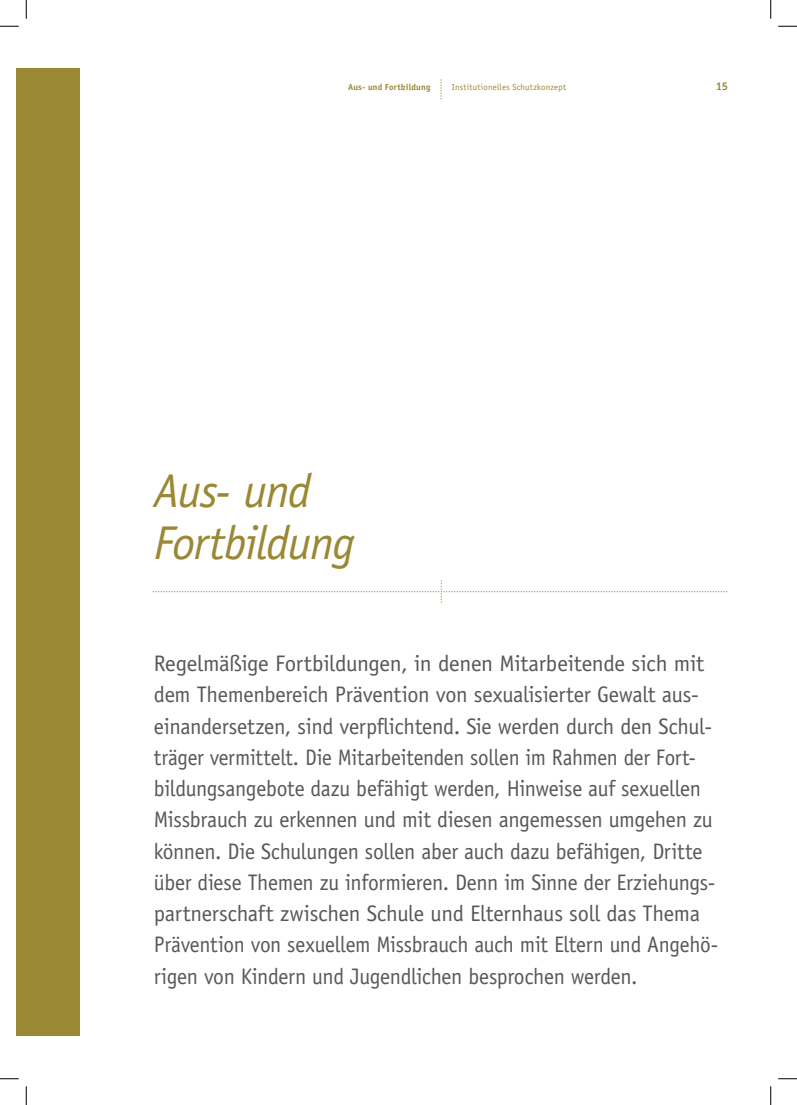
<style>
.page{position:relative;width:797px;height:1105px;background:#fff}
.page>*{position:absolute;margin:0;border:0;box-sizing:border-box;transform-origin:0 0}
.t1{font:italic 47.5px/52.5px "Officina Sans Std";letter-spacing:-.03em;color:#9a8834}
.t2{font:22.5px/31.2px "Officina Sans Std";letter-spacing:-.015em;color:#57585a}
.t3{font:700 11.25px "Officina Sans Std";color:#9a8834}
.t4{font:8.75px "Officina Sans Std";letter-spacing:.025em;color:#9a8834}
.t5{font:700 8.75px "Officina Sans Std";letter-spacing:.02em;color:#9a8834}
</style>
<div class="page">
<svg style="left:440px;top:79px;width:1px;height:20px"></svg>
<svg style="left:153px;top:580px;width:574px;height:23px"></svg>
<div style="left:16px;top:69px;width:63px;height:967px;background:#9a8834"></div>
<svg style="left:0;top:25px;width:19px;height:2px"></svg>
<svg style="left:778px;top:25px;width:19px;height:2px"></svg>
<svg style="left:0;top:1078px;width:19px;height:1px"></svg>
<svg style="left:778px;top:1078px;width:19px;height:1px"></svg>
<svg style="left:25px;top:0;width:2px;height:19px"></svg>
<svg style="left:25px;top:1086px;width:2px;height:19px"></svg>
<svg style="left:770px;top:0;width:1px;height:19px"></svg>
<svg style="left:770px;top:1086px;width:1px;height:19px"></svg>
<p class="t5" style="left:348px;top:82px;width:84px">Aus- und Fortbildung</p>
<p class="t4" style="left:451px;top:82px;width:116px">Institutionelles Schutzkonzept</p>
<p class="t3" style="left:716px;top:79px;width:14px">15</p>
<h1 class="t1" style="left:154px;top:464px;width:202px">Aus- und<br>Fortbildung</h1>
<p class="t2" style="left:154px;top:648px;width:566px">Regelmäßige Fortbildungen, in denen Mitarbeitende sich mit dem Themenbereich Prävention von sexualisierter Gewalt aus‑ einandersetzen, sind verpflichtend. Sie werden durch den Schul‑ träger vermittelt. Die Mitarbeitenden sollen im Rahmen der Fort&shy;bildungsangebote dazu befähigt werden, Hinweise auf sexuellen Missbrauch zu erkennen und mit diesen angemessen umgehen zu können. Die Schulungen sollen aber auch dazu befähigen, Dritte über diese Themen zu informieren. Denn im Sinne der Erziehungs&shy;partnerschaft zwischen Schule und Elternhaus soll das Thema Prävention von sexuellem Missbrauch auch mit Eltern und Angehö&shy;rigen von Kindern und Jugendlichen besprochen werden.</p>
</div>
